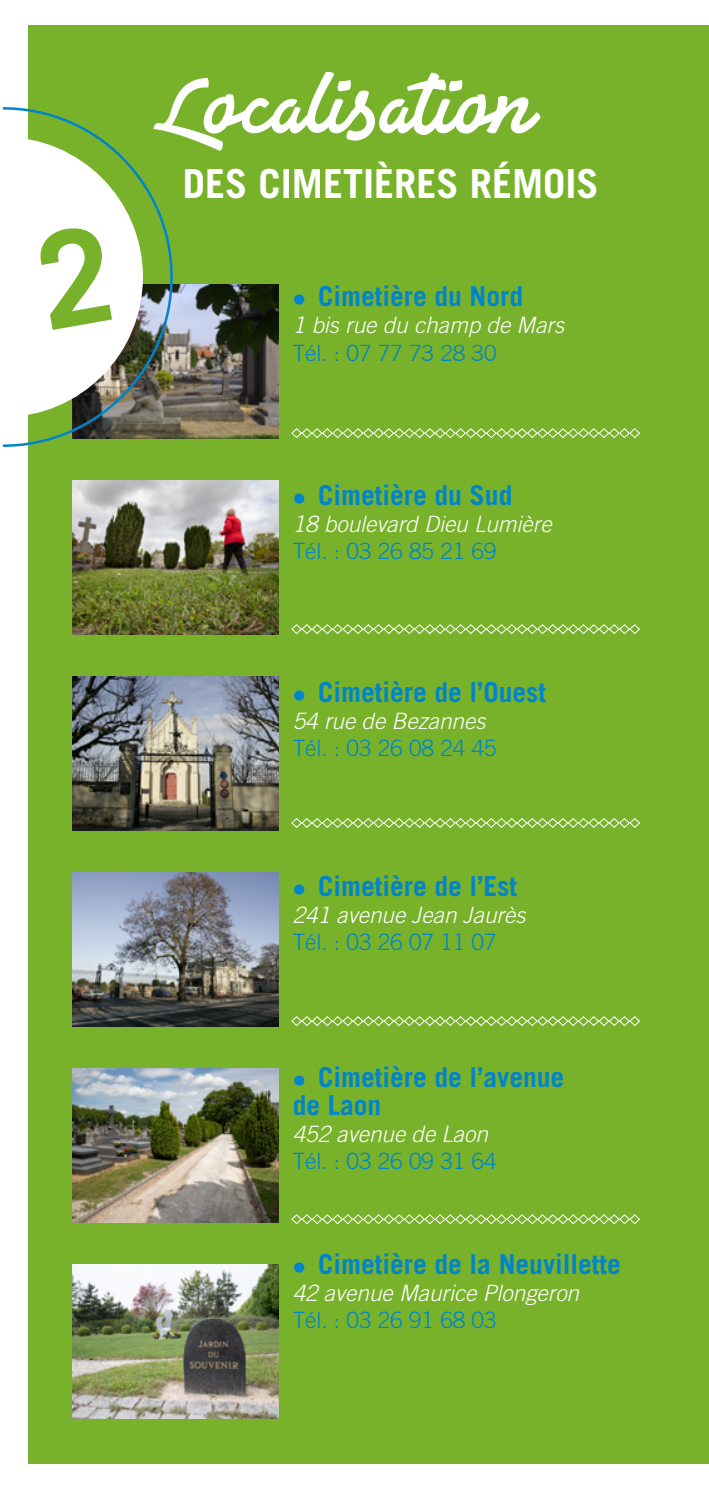
<style>
.page{position:relative;width:709px;height:1489px;background:#fff}
.page>*{position:absolute;margin:0;border:0;box-sizing:border-box;transform-origin:0 0}
.t1{font:75px "Yaty PERSONALUSEONLY";color:#fff}
.t2{font:700 40px "Trade Gothic";color:#fff}
.t3{font:700 27.5px/27.5px "Trade Gothic";color:#0084cb}
.t4{font:italic 300 22.5px "Trade Gothic";color:#fff}
.t5{font:300 22.5px "Trade Gothic";color:#0084cb}
</style>
<div class="page">
<div style="left:28px;top:25px;width:681px;height:1439px;background:#78b22b"></div>
<svg style="left:291px;top:427px;width:349px;height:12px"></svg>
<img style="left:174px;top:284px;width:104px;height:154px">
<img style="left:73px;top:480px;width:205px;height:154px">
<img style="left:73px;top:676px;width:205px;height:154px">
<img style="left:73px;top:872px;width:205px;height:154px">
<img style="left:73px;top:1068px;width:205px;height:153px">
<img style="left:73px;top:1264px;width:205px;height:153px">
<svg style="left:291px;top:623px;width:349px;height:11px"></svg>
<svg style="left:291px;top:817px;width:349px;height:11px"></svg>
<svg style="left:291px;top:1015px;width:349px;height:11px"></svg>
<svg style="left:291px;top:1213px;width:349px;height:11px"></svg>
<svg style="left:2px;top:106px;width:172px;height:342px"></svg>
<svg style="left:3px;top:137px;width:140px;height:280px"></svg>
<h1 class="t1" style="left:153px;top:81px;width:383px">Localisation</h1>
<h2 class="t2" style="left:183px;top:160px;width:417px">DES CIMETIÈRES RÉMOIS</h2>
<p class="t3" style="left:293px;top:282px;width:232px">● Cimetière du Nord</p>
<p class="t4" style="left:293px;top:312px;width:273px">1 bis rue du champ de Mars</p>
<p class="t5" style="left:293px;top:339px;width:205px">Tél. : 07 77 73 28 30</p>
<p class="t3" style="left:293px;top:481px;width:221px">● Cimetière du Sud</p>
<p class="t4" style="left:293px;top:511px;width:260px">18 boulevard Dieu Lumière</p>
<p class="t5" style="left:293px;top:538px;width:205px">Tél. : 03 26 85 21 69</p>
<p class="t3" style="left:293px;top:677px;width:255px">● Cimetière de l’Ouest</p>
<p class="t4" style="left:293px;top:707px;width:194px">54 rue de Bezannes</p>
<p class="t5" style="left:293px;top:734px;width:205px">Tél. : 03 26 08 24 45</p>
<p class="t3" style="left:293px;top:871px;width:226px">● Cimetière de l’Est</p>
<p class="t4" style="left:293px;top:901px;width:234px">241 avenue Jean Jaurès</p>
<p class="t5" style="left:293px;top:928px;width:205px">Tél. : 03 26 07 11 07</p>
<p class="t3" style="left:293px;top:1063px;width:273px">● Cimetière de l’avenue de Laon</p>
<p class="t4" style="left:293px;top:1120px;width:197px">452 avenue de Laon</p>
<p class="t5" style="left:293px;top:1147px;width:205px">Tél. : 03 26 09 31 64</p>
<p class="t3" style="left:293px;top:1249px;width:330px">● Cimetière de la Neuvillette</p>
<p class="t4" style="left:293px;top:1279px;width:288px">42 avenue Maurice Plongeron</p>
<p class="t5" style="left:293px;top:1306px;width:205px">Tél. : 03 26 91 68 03</p>
</div>
